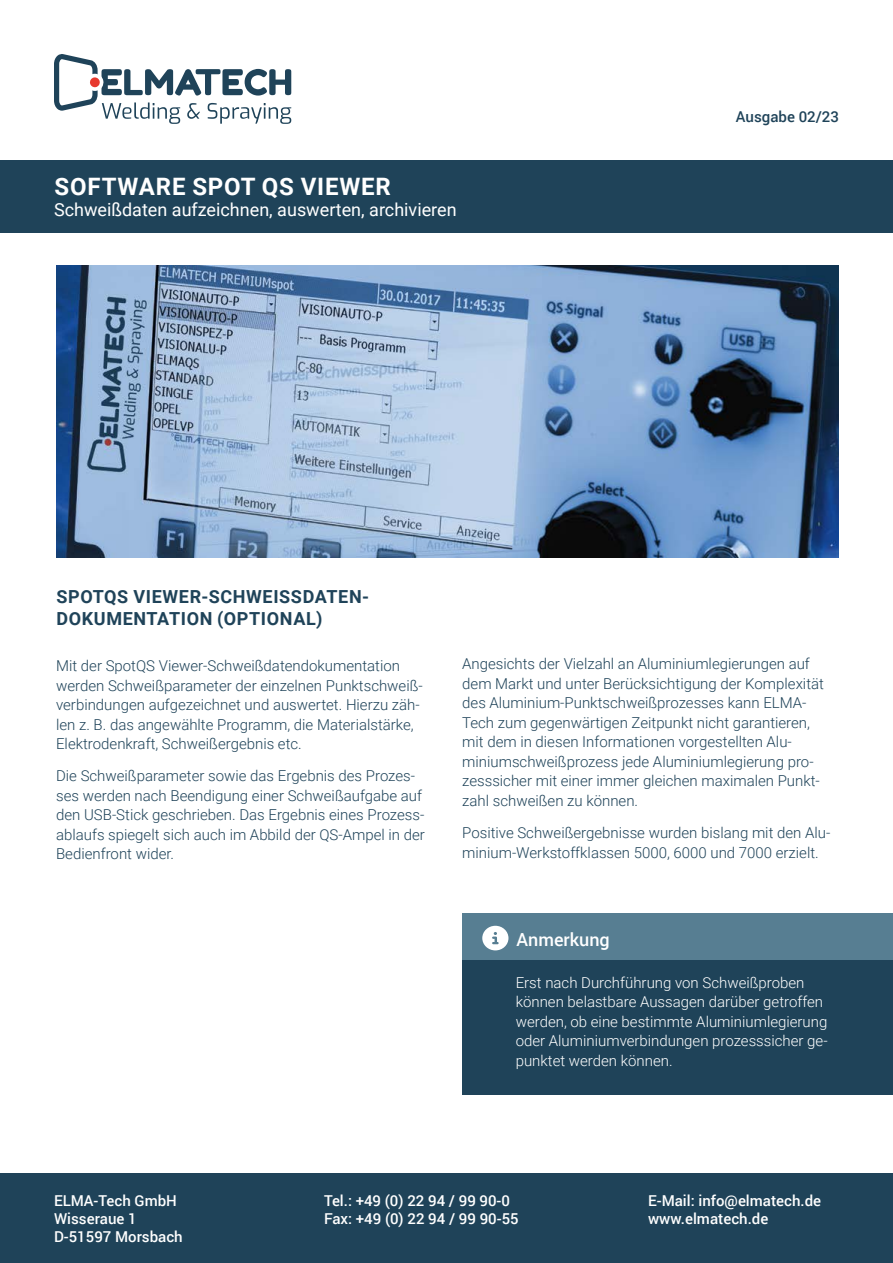
<style>
.page{position:relative;width:893px;height:1263px;background:#fff}
.page>*{position:absolute;margin:0;border:0;box-sizing:border-box;transform-origin:0 0}
.t1{font:700 24px "Roboto";letter-spacing:.035em;color:#fff}
.t2{font:700 18px/21.6px "Roboto";letter-spacing:.035em;color:#1f4359}
.t3{font:18px "Roboto";color:#fff}
.t4{font:500 18px "Roboto";color:#fff}
.t5{font:300 15px/19.5px "Roboto";color:#1f4359}
.t6{font:300 15px/19.5px "Roboto";color:#fff}
.t7{font:500 15px "Roboto";color:#fff}
.t8{font:500 15px "Roboto";color:#1f4359}
</style>
<div class="page">
<svg style="left:54px;top:54px;width:237px;height:70px"></svg>
<div style="left:0;top:160px;width:893px;height:73px;background:#1f4359"></div>
<div style="left:0;top:1174px;width:893px;height:89px;background:#1f4359"></div>
<img style="left:56px;top:266px;width:783px;height:291px">
<div style="left:463px;top:959px;width:430px;height:135px;background:#1f4359"></div>
<div style="left:463px;top:913px;width:430px;height:47px;background:#577e92"></div>
<svg style="left:482px;top:926px;width:26px;height:24px"></svg>
<h1 class="t1" style="left:54px;top:170px;width:338px">SOFTWARE SPOT QS VIEWER</h1>
<p class="t3" style="left:54px;top:197px;width:404px">Schweißdaten aufzeichnen, auswerten, archivieren</p>
<p class="t8" style="left:736px;top:106px;width:105px">Ausgabe 02/23</p>
<p class="t2" style="left:56px;top:585px;width:312px">SPOTQS VIEWER-SCHWEISSDATEN-<br>DOKUMENTATION (OPTIONAL)</p>
<p class="t5" style="left:56px;top:655px;width:368px">Mit der SpotQS Viewer-Schweißdatendokumentation werden Schweißparameter der einzelnen Punktschweiß&shy;verbindungen aufgezeichnet und auswertet. Hierzu zäh&shy;len z. B. das angewählte Programm, die Materialstärke, Elektrodenkraft, Schweißergebnis etc.</p>
<p class="t5" style="left:56px;top:766px;width:370px">Die Schweißparameter sowie das Ergebnis des Prozes&shy;ses werden nach Beendigung einer Schweißaufgabe auf den USB-Stick geschrieben. Das Ergebnis eines Prozess&shy;ablaufs spiegelt sich auch im Abbild der QS-Ampel in der Bedienfront wider.</p>
<p class="t5" style="left:462px;top:654px;width:363px">Angesichts der Vielzahl an Aluminiumlegierungen auf dem Markt und unter Berücksichtigung der Komplexität des Aluminium-Punktschweißprozesses kann ELMA-Tech zum gegenwärtigen Zeitpunkt nicht garantieren, mit dem in diesen Informationen vorgestellten Alu-- miniumschweißprozess jede Aluminiumlegierung pro&shy;zesssicher mit einer immer gleichen maximalen Punkt&shy;zahl schweißen zu können.</p>
<p class="t5" style="left:462px;top:822px;width:370px">Positive Schweißergebnisse wurden bislang mit den Alu&shy;minium-Werkstoffklassen 5000, 6000 und 7000 erzielt.</p>
<p class="t4" style="left:517px;top:927px;width:95px">Anmerkung</p>
<p class="t6" style="left:516px;top:972px;width:313px">Erst nach Durchführung von Schweißproben können belastbare Aussagen darüber getroffen werden, ob eine bestimmte Aluminiumlegierung oder Aluminiumverbindungen prozesssicher ge&shy;punktet werden können.</p>
<p class="t7" style="left:54px;top:1190px;width:124px">ELMA-Tech GmbH</p>
<p class="t7" style="left:324px;top:1190px;width:188px">Tel.: +49 (0) 22 94 / 99 90-0</p>
<p class="t7" style="left:648px;top:1190px;width:175px">E-Mail: info@elmatech.de</p>
<p class="t7" style="left:54px;top:1208px;width:84px">Wisseraue 1</p>
<p class="t7" style="left:324px;top:1208px;width:196px">Fax: +49 (0) 22 94 / 99 90-55</p>
<p class="t7" style="left:648px;top:1208px;width:122px">www.elmatech.de</p>
<p class="t7" style="left:54px;top:1226px;width:130px">D-51597 Morsbach</p>
</div>
